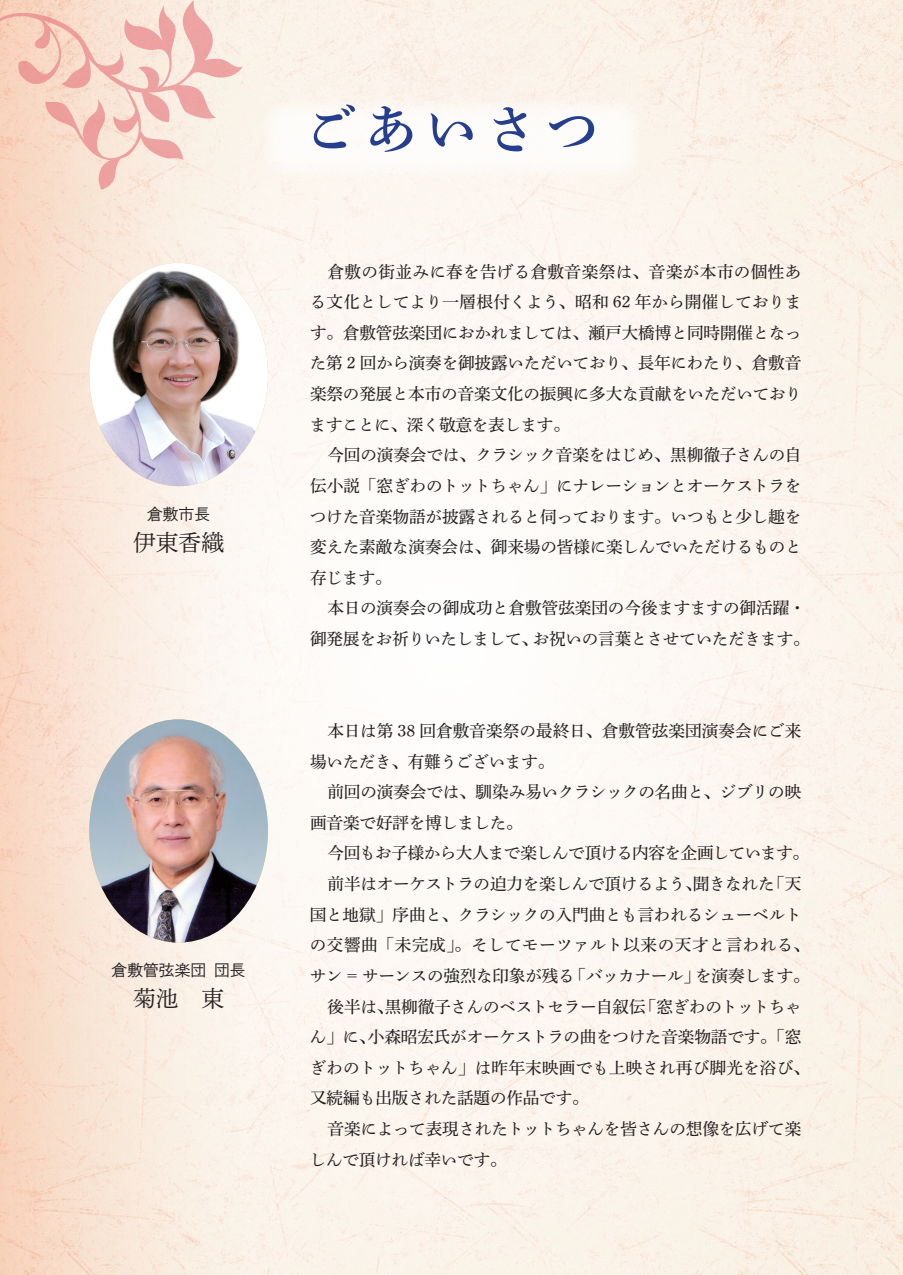
<style>
.page{position:relative;width:903px;height:1275px;background:#fff}
.page>*{position:absolute;margin:0;border:0;box-sizing:border-box;transform-origin:0 0}
.t1{font:52.5px "Shuei Min Pr 6 B";letter-spacing:.15em;color:#253f8e}
.t2{font:22.75px "Shuei Min Pr 6 L";color:#231f20}
.t3{font:16.62px/30.6px "Shuei Min Pr 6 M";letter-spacing:-.015em;color:#231f20;text-align:justify}
.t4{font:16.62px "Shuei Min Pr 6 M";letter-spacing:-.04em;color:#231f20}
.t5{font:16.62px "Shuei Min Pr 6 M";letter-spacing:.025em;color:#231f20}
.t6{font:16.62px "Shuei Min Pr 6 M";letter-spacing:.005em;color:#231f20}
.t7{font:15.75px "Shuei Go Kin Std L";color:#231f20}
</style>
<div class="page">
<img style="left:268px;top:0;width:635px;height:1275px">
<div style="left:0;top:0;width:268px;height:1275px;background:linear-gradient(to right,#f8d7c2,#fbfaf5)"></div>
<div style="left:263px;top:99px;width:377px;height:80px;background:#fdfbf8"></div>
<img style="left:89px;top:263px;width:179px;height:223px">
<img style="left:89px;top:719px;width:179px;height:224px">
<svg style="left:0;top:0;width:243px;height:190px;background:#f6d5c9"></svg>
<p class="t7" style="left:147px;top:503px;width:64px">倉敷市長</p>
<h2 class="t2" style="left:133px;top:521px;width:93px">伊東香織</h2>
<p class="t7" style="left:112px;top:960px;width:135px">倉敷管弦楽団 団長</p>
<h2 class="t2" style="left:133px;top:977px;width:93px">菊池　東</h2>
<h1 class="t1" style="left:304px;top:100px;width:296px">ごあいさつ</h1>
<p class="t3" style="left:310px;top:254px;width:493px;text-indent:18px">倉敷の街並みに春を告げる倉敷音楽祭は、音楽が本市の個性ある文化としてより一層根付くよう、昭和 62 年から開催しております。倉敷管弦楽団におかれましては、瀬戸大橋博と同時開催となった第 2 回から演奏を御披露いただいており、長年にわたり、倉敷音楽祭の発展と本市の音楽文化の振興に多大な貢献をいただいておりますことに、深く敬意を表します。</p>
<p class="t3" style="left:310px;top:437px;width:493px;text-indent:18px">今回の演奏会では、クラシック音楽をはじめ、黒柳徹子さんの自伝小説「窓ぎわのトットちゃん」にナレーションとオーケストラをつけた音楽物語が披露されると伺っております。いつもと少し趣を変えた素敵な演奏会は、御来場の皆様に楽しんでいただけるものと存じます。</p>
<p class="t3" style="left:310px;top:590px;width:501px;text-align:right">本日の演奏会の御成功と倉敷管弦楽団の今後ますますの御活躍・<br>御発展をお祈りいたしまして、お祝いの言葉とさせていただきます。</p>
<p class="t3" style="left:310px;top:713px;width:493px;text-indent:17px">本日は第 38 回倉敷音楽祭の最終日、倉敷管弦楽団演奏会にご来場いただき、有難うございます。</p>
<p class="t3" style="left:310px;top:774px;width:493px;text-indent:18px">前回の演奏会では、馴染み易いクラシックの名曲と、ジブリの映画音楽で好評を博しました。　</p>
<p class="t4" style="left:327px;top:838px;width:483px">今回もお子様から大人まで楽しんで頂ける内容を企画しています。</p>
<p class="t3" style="left:327px;top:866px;width:475px">前半はオーケストラの迫力を楽しんで頂けるよう、聞きなれた「天</p>
<p class="t3" style="left:310px;top:897px;width:493px">国と地獄」序曲と、クラシックの入門曲とも言われるシューベルト</p>
<p class="t5" style="left:310px;top:930px;width:501px">の交響曲「未完成」。そしてモーツァルト以来の天才と言われる、</p>
<p class="t3" style="left:310px;top:958px;width:501px">サン = サーンスの強烈な印象が残る「バッカナール」を演奏します。</p>
<p class="t3" style="left:327px;top:989px;width:475px">後半は、黒柳徹子さんのベストセラー自叙伝「窓ぎわのトットちゃ</p>
<p class="t3" style="left:310px;top:1019px;width:493px">ん」に、小森昭宏氏がオーケストラの曲をつけた音楽物語です。「窓</p>
<p class="t6" style="left:310px;top:1052px;width:501px">ぎわのトットちゃん」は昨年末映画でも上映され再び脚光を浴び、</p>
<p class="t3" style="left:310px;top:1080px;width:280px">又続編も出版された話題の作品です。</p>
<p class="t3" style="left:327px;top:1111px;width:475px">音楽によって表現されたトットちゃんを皆さんの想像を広げて楽</p>
<p class="t3" style="left:310px;top:1142px;width:199px">しんで頂ければ幸いです。</p>
</div>
